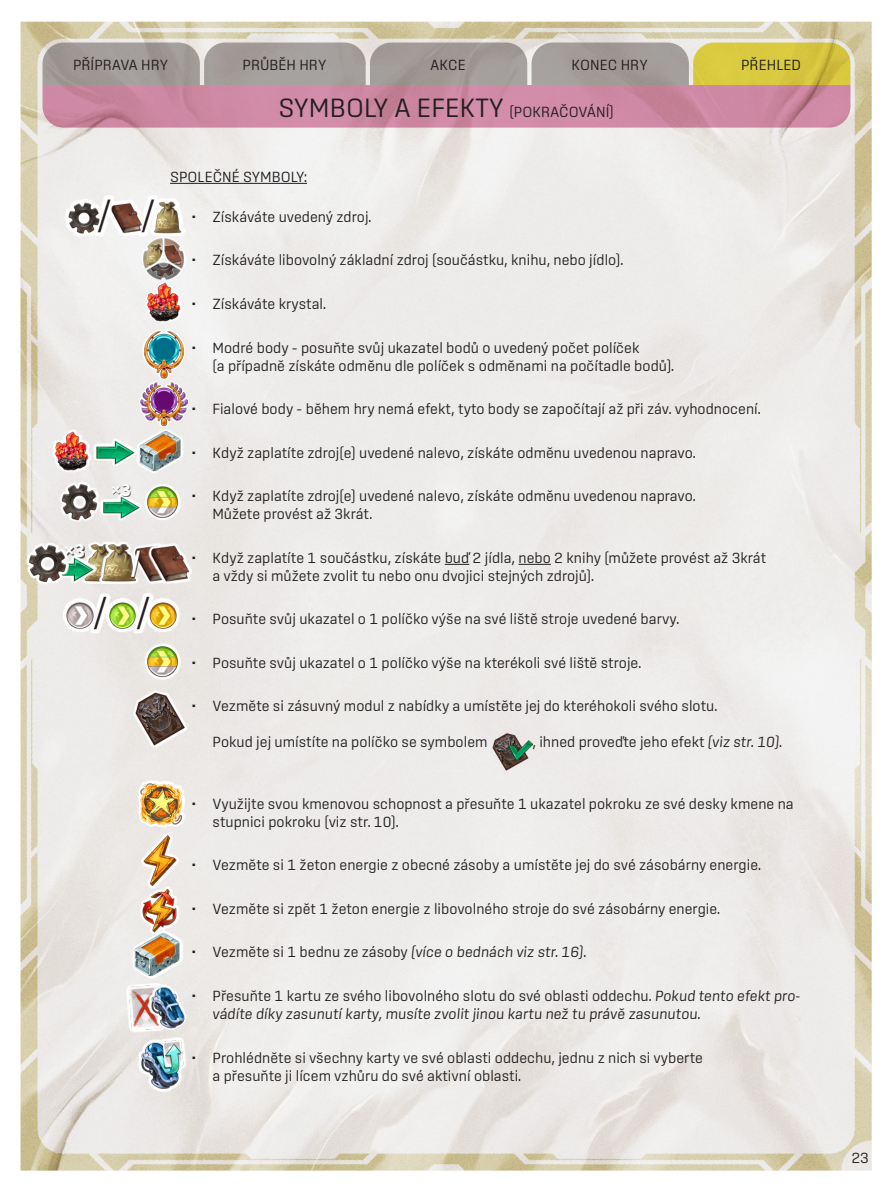
<style>
.page{position:relative;width:893px;height:1191px;background:#fff}
.page>*{position:absolute;margin:0;border:0;box-sizing:border-box;transform-origin:0 0}
.t1{font:300 39px "Sinter";color:#231f20}
.t2{font:300 38.7px "Sinter";color:#231f20}
.t3{font:700 30.15px "Source Sans Pro";color:#fff}
.t4{font:300 27px "Sinter";color:#231f20}
.t5{font:700 20.1px "Source Sans Pro";color:#fff}
.t6{font:700 18.9px "Source Sans Pro";color:#fff}
.t7{font:300 15px/18px "Sinter";color:#231f20}
.t8{font:italic 300 15px/18px "Sinter";color:#231f20}
.s1{font-size:15px}
.s2{font-style:italic}
.s3{font-style:normal}
</style>
<div class="page">
<img style="left:20px;top:21px;width:852px;height:1150px">
<svg style="left:43px;top:43px;width:807px;height:85px;background:#be9797"></svg>
<hr style="left:170px;top:183px;width:137px;height:1px;background:#231f20">
<svg style="left:445px;top:564px;width:24px;height:1px"></svg>
<hr style="left:518px;top:564px;width:33px;height:1px;background:#231f20">
<img style="left:491px;top:732px;width:38px;height:38px">
<img style="left:508px;top:741px;width:25px;height:20px">
<div style="left:64px;top:195px;width:122px;height:42px;background:linear-gradient(to right,#f3f2f1,#f8f8f7)"></div>
<svg style="left:96px;top:197px;width:17px;height:37px"></svg>
<div style="left:139px;top:197px;width:18px;height:37px;background:#fff"></div>
<img style="left:67px;top:201px;width:34px;height:34px">
<svg style="left:142px;top:202px;width:2px;height:12px"></svg>
<img style="left:109px;top:201px;width:33px;height:34px">
<div style="left:152px;top:200px;width:31px;height:34px;background:#fff"></div>
<img style="left:154px;top:201px;width:31px;height:34px">
<svg style="left:62px;top:593px;width:118px;height:41px"></svg>
<svg style="left:92px;top:595px;width:17px;height:37px"></svg>
<svg style="left:135px;top:595px;width:17px;height:37px"></svg>
<img style="left:63px;top:598px;width:34px;height:34px">
<img style="left:105px;top:598px;width:33px;height:34px">
<svg style="left:148px;top:600px;width:1px;height:30px"></svg>
<img style="left:149px;top:598px;width:31px;height:34px">
<div style="left:141px;top:237px;width:45px;height:44px;background:#f3f3f3"></div>
<img style="left:142px;top:238px;width:43px;height:86px">
<img style="left:145px;top:281px;width:38px;height:42px">
<img style="left:136px;top:325px;width:55px;height:56px">
<svg style="left:139px;top:381px;width:50px;height:46px"></svg>
<img style="left:140px;top:381px;width:47px;height:46px">
<div style="left:82px;top:540px;width:40px;height:44px;background:#e8e4e1"></div>
<img style="left:80px;top:542px;width:17px;height:43px">
<img style="left:140px;top:542px;width:9px;height:43px">
<div style="left:99px;top:540px;width:40px;height:44px;background:#ece9e7"></div>
<img style="left:97px;top:542px;width:43px;height:43px">
<svg style="left:148px;top:543px;width:44px;height:41px"></svg>
<img style="left:149px;top:542px;width:42px;height:43px">
<div style="left:66px;top:545px;width:19px;height:13px;background:#231f20;opacity:.75"></div>
<div style="left:132px;top:551px;width:9px;height:27px;background:#231f20;opacity:.75"></div>
<svg style="left:69px;top:555px;width:28px;height:29px"></svg>
<img style="left:69px;top:556px;width:27px;height:26px">
<img style="left:26px;top:542px;width:43px;height:43px">
<svg style="left:101px;top:493px;width:42px;height:28px"></svg>
<img style="left:101px;top:495px;width:40px;height:24px">
<svg style="left:59px;top:481px;width:42px;height:41px"></svg>
<img style="left:60px;top:482px;width:40px;height:40px">
<img style="left:143px;top:482px;width:40px;height:40px">
<div style="left:113px;top:484px;width:18px;height:13px;background:#231f20;opacity:.75"></div>
<div style="left:93px;top:438px;width:45px;height:29px;background:#edecea"></div>
<img style="left:94px;top:439px;width:42px;height:26px">
<svg style="left:52px;top:429px;width:40px;height:2px"></svg>
<img style="left:50px;top:431px;width:43px;height:42px">
<div style="left:136px;top:428px;width:48px;height:45px;background:linear-gradient(to bottom,#f4f3f2,#f0efed)"></div>
<img style="left:138px;top:431px;width:43px;height:40px">
<svg style="left:132px;top:690px;width:56px;height:58px"></svg>
<img style="left:132px;top:691px;width:55px;height:55px">
<div style="left:137px;top:780px;width:49px;height:48px;background:linear-gradient(to right,#eeeae7,#f5f5f3)"></div>
<img style="left:139px;top:782px;width:44px;height:43px">
<img style="left:136px;top:888px;width:46px;height:42px">
<svg style="left:140px;top:832px;width:40px;height:57px"></svg>
<img style="left:132px;top:833px;width:55px;height:55px">
<div style="left:132px;top:930px;width:52px;height:49px;background:linear-gradient(to bottom,#f4f2f0,#f0edea)"></div>
<img style="left:134px;top:932px;width:47px;height:45px">
<svg style="left:126px;top:982px;width:39px;height:50px"></svg>
<img style="left:129px;top:985px;width:17px;height:44px">
<svg style="left:148px;top:984px;width:39px;height:47px"></svg>
<img style="left:146px;top:985px;width:43px;height:44px">
<svg style="left:138px;top:1036px;width:49px;height:56px"></svg>
<img style="left:134px;top:1040px;width:51px;height:51px">
<img style="left:143px;top:641px;width:40px;height:40px">
<p class="t7" style="left:73px;top:55px;width:97px">PŘÍPRAVA HRY</p>
<p class="t7" style="left:243px;top:55px;width:85px">PRŮBĚH HRY</p>
<p class="t7" style="left:430px;top:55px;width:37px">AKCE</p>
<p class="t7" style="left:572px;top:55px;width:78px">KONEC HRY</p>
<p class="t7" style="left:741px;top:55px;width:61px">PŘEHLED</p>
<h3 class="t4" style="left:278px;top:92px;width:337px">SYMBOLY A EFEKTY <span class="s1">(POKRAČOVÁNÍ)</span></h3>
<h1 class="t1" style="left:97px;top:193px;width:60px">/ /</h1>
<p class="t6" style="left:111px;top:477px;width:21px">×3</p>
<h3 class="t5" style="left:64px;top:537px;width:23px">×3</h3>
<h3 class="t3" style="left:131px;top:541px;width:12px">/</h3>
<h2 class="t2" style="left:93px;top:590px;width:59px">/ /</h2>
<p class="t7" style="left:170px;top:167px;width:138px">SPOLEČNÉ SYMBOLY:</p>
<p class="t7" style="left:191px;top:207px;width:182px">• Získáváte uvedený zdroj.</p>
<p class="t7" style="left:191px;top:251px;width:434px">• Získáváte libovolný základní zdroj (součástku, knihu, nebo jídlo).</p>
<p class="t7" style="left:191px;top:294px;width:136px">• Získáváte krystal.</p>
<p class="t7" style="left:213px;top:338px;width:463px;text-indent:-21px">• Modré body – posuňte svůj ukazatel bodů o uvedený počet políček<br>(a případně získáte odměnu dle políček s odměnami na počítadle bodů).</p>
<p class="t7" style="left:191px;top:399px;width:571px">• Fialové body – během hry nemá efekt, tyto body se započítají až při záv. vyhodnocení.</p>
<p class="t7" style="left:191px;top:443px;width:506px">• Když zaplatíte zdroj(e) uvedené nalevo, získáte odměnu uvedenou napravo.</p>
<p class="t7" style="left:213px;top:486px;width:485px;text-indent:-21px">• Když zaplatíte zdroj(e) uvedené nalevo, získáte odměnu uvedenou napravo.<br>Můžete provést až 3krát.</p>
<p class="t7" style="left:213px;top:548px;width:555px;text-indent:-21px">• Když zaplatíte 1 součástku, získáte buď 2 jídla, nebo 2 knihy (můžete provést až 3krát a vždy si můžete zvolit tu nebo onu dvojici stejných zdrojů).</p>
<p class="t7" style="left:191px;top:610px;width:489px">• Posuňte svůj ukazatel o 1 políčko výše na své liště stroje uvedené barvy.</p>
<p class="t7" style="left:191px;top:653px;width:451px">• Posuňte svůj ukazatel o 1 políčko výše na kterékoli své liště stroje.</p>
<p class="t7" style="left:191px;top:697px;width:527px">• Vezměte si zásuvný modul z nabídky a umístěte jej do kteréhokoli svého slotu.</p>
<p class="t7" style="left:213px;top:733px;width:276px">Pokud jej umístíte na políčko se symbolem</p>
<p class="t7" style="left:533px;top:733px;width:251px">, ihned proveďte jeho efekt <span class="s2">(viz str. 10)</span>.</p>
<p class="t7" style="left:213px;top:794px;width:583px;text-indent:-21px">• Využijte svou kmenovou schopnost a přesuňte 1 ukazatel pokroku ze své desky kmene na stupnici pokroku (viz str. 10).</p>
<p class="t7" style="left:191px;top:856px;width:571px">• Vezměte si 1 žeton energie z obecné zásoby a umístěte jej do své zásobárny energie.</p>
<p class="t7" style="left:191px;top:899px;width:530px">• Vezměte si zpět 1 žeton energie z libovolného stroje do své zásobárny energie.</p>
<p class="t7" style="left:191px;top:943px;width:396px">• Vezměte si 1 bednu ze zásoby <span class="s2">(více o bednách viz str. 16)</span>.</p>
<p class="t8" style="left:213px;top:986px;width:589px;text-indent:-21px"><span class="s3">• Přesuňte 1 kartu ze svého libovolného slotu do své oblasti oddechu.</span> Pokud tento efekt pro&shy;vádíte díky zasunutí karty, musíte zvolit jinou kartu než tu právě zasunutou.</p>
<p class="t7" style="left:213px;top:1048px;width:492px;text-indent:-21px">• Prohlédněte si všechny karty ve své oblasti oddechu, jednu z nich si vyberte a přesuňte ji lícem vzhůru do své aktivní oblasti.</p>
<p class="t7" style="left:851px;top:1149px;width:19px">23</p>
</div>
